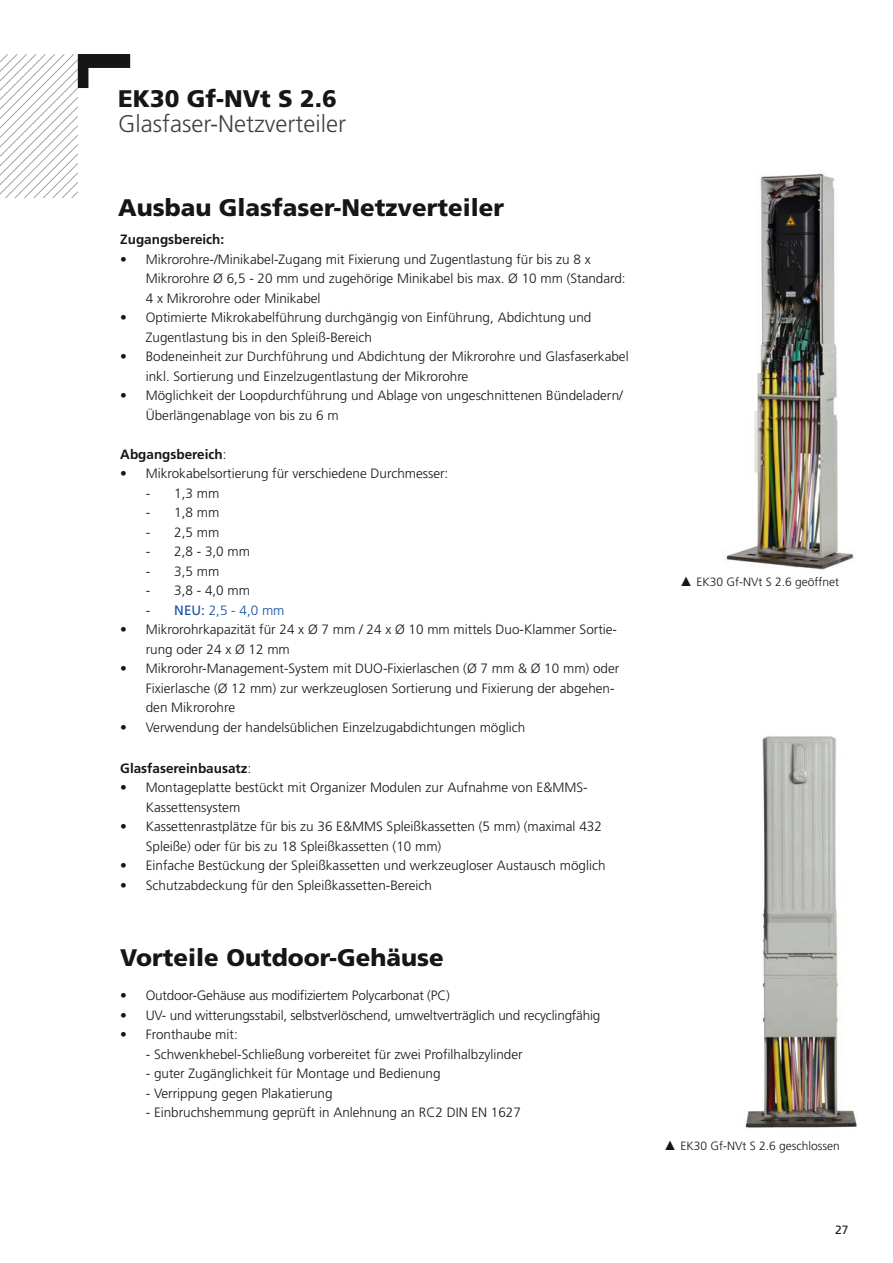
<style>
.page{position:relative;width:893px;height:1263px;background:#fff}
.page>*{position:absolute;margin:0;border:0;box-sizing:border-box;transform-origin:0 0}
.t1{font:900 24px "Frutiger LT Pro";color:#151616}
.t2{font:300 24px "Frutiger LT Pro";color:#414140}
.t3{font:300 13.5px/19.5px "Frutiger LT Pro";color:#151616}
.t4{font:700 13.5px "Frutiger LT Pro";color:#151616}
.t5{font:300 13.5px "Frutiger LT Pro";color:#164fa4}
.t6{font:300 12px "Frutiger LT Pro";color:#151616}
.t7{font:12px "Frutiger LT Pro";color:#151616}
.s1{font-weight:300}
.s2{color:#151616}
.s3{font-weight:400}
.s4{font-family:"Arial";font-weight:400;font-size:13.5px}
</style>
<div class="page">
<svg style="left:0;top:54px;width:130px;height:144px"></svg>
<img style="left:726px;top:173px;width:128px;height:397px">
<img style="left:745px;top:736px;width:112px;height:392px">
<h1 class="t1" style="left:118px;top:84px;width:220px">EK30 Gf-NVt S 2.6</h1>
<h1 class="t2" style="left:118px;top:110px;width:229px">Glasfaser-Netzverteiler</h1>
<h1 class="t1" style="left:118px;top:193px;width:388px">Ausbau Glasfaser-Netzverteiler</h1>
<p class="t4" style="left:120px;top:232px;width:106px">Zugangsbereich:</p>
<p class="t3" style="left:146px;top:250px;width:481px;text-indent:-26px">• Mikrorohre-/Minikabel-Zugang mit Fixierung und Zugentlastung für bis zu 8 x<br>Mikrorohre Ø 6,5 - 20 mm und zugehörige Minikabel bis max. Ø 10 mm (Standard:<br>4 x Mikrorohre oder Minikabel</p>
<p class="t3" style="left:146px;top:308px;width:447px;text-indent:-26px">• Optimierte Mikrokabelführung durchgängig von Einführung, Abdichtung und<br>Zugentlastung bis in den Spleiß-Bereich</p>
<p class="t3" style="left:146px;top:347px;width:484px;text-indent:-26px">• Bodeneinheit zur Durchführung und Abdichtung der Mikrorohre und Glasfaserkabel inkl. Sortierung und Einzelzugentlastung der Mikrorohre</p>
<p class="t3" style="left:146px;top:386px;width:479px;text-indent:-26px">• Möglichkeit der Loopdurchführung und Ablage von ungeschnittenen Bündeladern/<br>Überlängenablage von bis zu 6 m</p>
<p class="t4" style="left:120px;top:446px;width:108px">Abgangsbereich<span class="s1">:</span></p>
<p class="t3" style="left:120px;top:464px;width:330px">• Mikrokabelsortierung für verschiedene Durchmesser:</p>
<p class="t3" style="left:146px;top:484px;width:75px">- 1,3 mm</p>
<p class="t3" style="left:146px;top:503px;width:75px">- 1,8 mm</p>
<p class="t3" style="left:146px;top:523px;width:75px">- 2,5 mm</p>
<p class="t3" style="left:146px;top:542px;width:106px">- 2,8 - 3,0 mm</p>
<p class="t3" style="left:146px;top:562px;width:75px">- 3,5 mm</p>
<p class="t3" style="left:146px;top:581px;width:106px">- 3,8 - 4,0 mm</p>
<p class="t5" style="left:146px;top:602px;width:140px"><span class="s2">-</span> <span class="s3">NEU:</span> 2,5 - 4,0 mm</p>
<p class="t3" style="left:146px;top:620px;width:473px;text-indent:-26px">• Mikrorohrkapazität für 24 x Ø 7 mm / 24 x Ø 10 mm mittels Duo-Klammer Sortie&shy;rung oder 24 x Ø 12 mm</p>
<p class="t3" style="left:146px;top:659px;width:475px;text-indent:-26px">• Mikrorohr-Management-System mit DUO-Fixierlaschen (Ø 7 mm &amp; Ø 10 mm) oder<br>Fixierlasche (Ø 12 mm) zur werkzeuglosen Sortierung und Fixierung der abgehen&shy;den Mikrorohre</p>
<p class="t3" style="left:120px;top:717px;width:407px">• Verwendung der handelsüblichen Einzelzugabdichtungen möglich</p>
<p class="t4" style="left:120px;top:760px;width:133px">Glasfasereinbausatz<span class="s1">:</span></p>
<p class="t3" style="left:146px;top:778px;width:443px;text-indent:-26px">• Montageplatte bestückt mit Organizer Modulen zur Aufnahme von E&amp;MMS-<br>Kassettensystem</p>
<p class="t3" style="left:146px;top:817px;width:458px;text-indent:-26px">• Kassettenrastplätze für bis zu 36 E&amp;MMS Spleißkassetten (5 mm) (maximal 432<br>Spleiße) oder für bis zu 18 Spleißkassetten (10 mm)</p>
<p class="t3" style="left:120px;top:856px;width:487px">• Einfache Bestückung der Spleißkassetten und werkzeugloser Austausch möglich</p>
<p class="t3" style="left:120px;top:876px;width:313px">• Schutzabdeckung für den Spleißkassetten-Bereich</p>
<h1 class="t1" style="left:120px;top:943px;width:325px">Vorteile Outdoor-Gehäuse</h1>
<p class="t3" style="left:120px;top:986px;width:331px">• Outdoor-Gehäuse aus modifiziertem Polycarbonat (PC)</p>
<p class="t3" style="left:120px;top:1005px;width:482px">• UV- und witterungsstabil, selbstverlöschend, umweltverträglich und recyclingfähig</p>
<p class="t3" style="left:120px;top:1025px;width:119px">• Fronthaube mit:</p>
<p class="t3" style="left:146px;top:1044px;width:378px">- Schwenkhebel-Schließung vorbereitet für zwei Profilhalbzylinder</p>
<p class="t3" style="left:146px;top:1064px;width:296px">- guter Zugänglichkeit für Montage und Bedienung</p>
<p class="t3" style="left:146px;top:1083px;width:188px">- Verrippung gegen Plakatierung</p>
<p class="t3" style="left:146px;top:1103px;width:377px">- Einbruchshemmung geprüft in Anlehnung an RC2 DIN EN 1627</p>
<p class="t6" style="left:679px;top:574px;width:161px"><span class="s4">▲</span> EK30 Gf-NVt S 2.6 geöffnet</p>
<p class="t6" style="left:663px;top:1139px;width:178px"><span class="s4">▲</span> EK30 Gf-NVt S 2.6 geschlossen</p>
<p class="t7" style="left:835px;top:1223px;width:15px">27</p>
</div>
